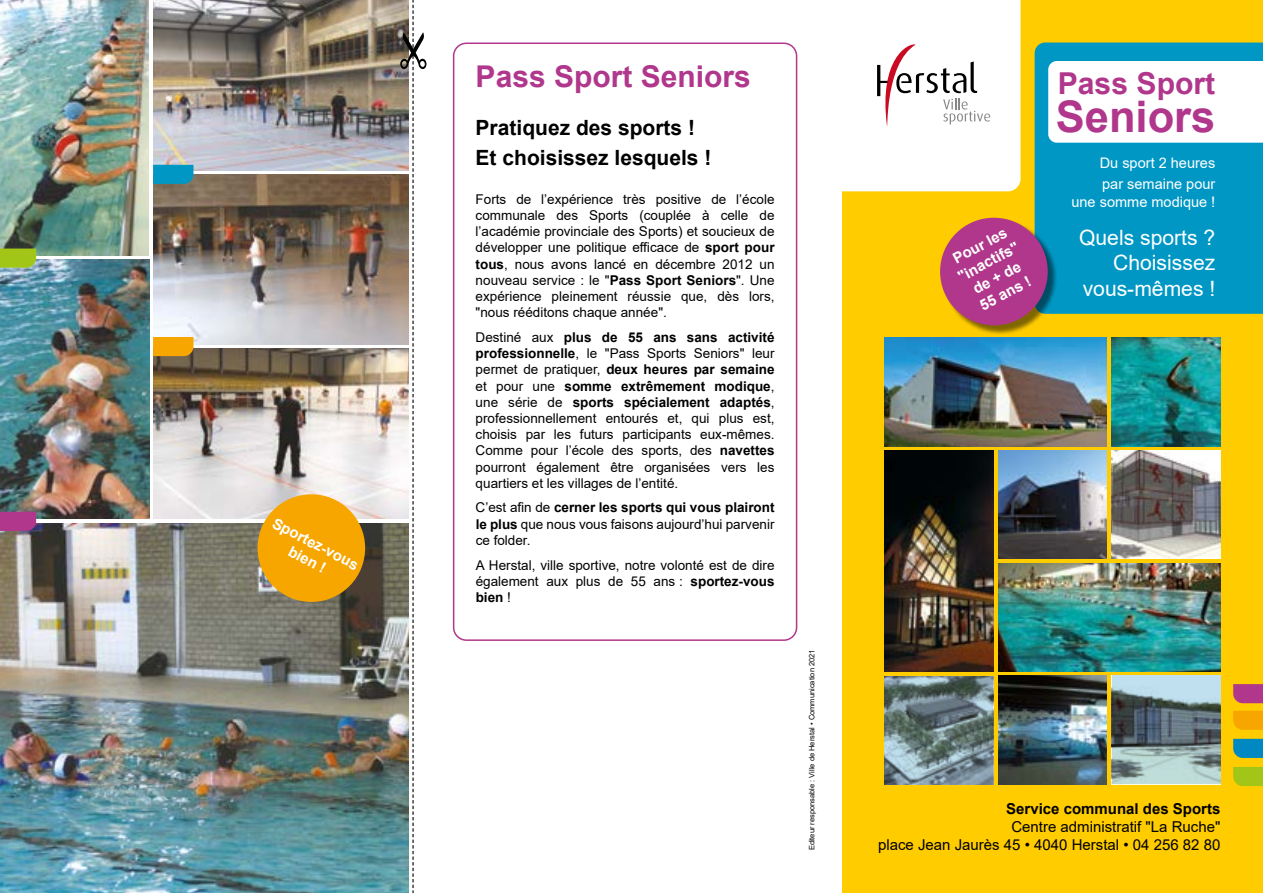
<style>
.page{position:relative;width:1263px;height:893px;background:#fff}
.page>*{position:absolute;margin:0;border:0;box-sizing:border-box;transform-origin:0 0}
.t1{font:700 43.5px "Arial";color:#b0378c}
.t2{font:700 30.15px "Arial";color:#b0378c}
.t3{font:700 30px "Arial";color:#b0378c}
.t4{font:21.15px/25.5px "Arial";color:#fff;text-align:right}
.t5{font:700 21px/29.4px "Arial";color:#000}
.t6{font:15px/18px "Arial";color:#000;text-align:right}
.t7{font:700 15px/18px "Arial";color:#fff;text-align:center}
.t8{font:700 15px "Arial";color:#000}
.t9{font:14.55px/21px "Arial";color:#fff}
.t10{font:13.5px/16.2px "Arial";color:#000;text-align:justify}
.t11{font:7.5px "Arial";color:#000}
.s1{font-weight:700}
</style>
<div class="page">
<div style="left:842px;top:0;width:421px;height:893px;background:#fc0"></div>
<div style="left:453px;top:43px;width:344px;height:598px;border:2px solid #b0378c;border-radius:13px"></div>
<div style="left:842px;top:0;width:178px;height:191px;background:#fff"></div>
<img style="left:0;top:0;width:149px;height:255px">
<img style="left:0;top:523px;width:400px;height:370px">
<img style="left:0;top:259px;width:149px;height:260px">
<img style="left:153px;top:174px;width:247px;height:170px">
<img style="left:153px;top:349px;width:247px;height:170px">
<img style="left:153px;top:0;width:247px;height:170px">
<div style="left:1035px;top:43px;width:228px;height:271px;background:#0097c5"></div>
<img style="left:884px;top:337px;width:223px;height:109px">
<img style="left:1112px;top:337px;width:108px;height:109px">
<img style="left:998px;top:563px;width:222px;height:109px">
<img style="left:998px;top:676px;width:109px;height:108px">
<img style="left:884px;top:450px;width:109px;height:222px">
<img style="left:998px;top:450px;width:109px;height:109px">
<img style="left:1112px;top:450px;width:108px;height:109px">
<svg style="left:1233px;top:684px;width:30px;height:19px"></svg>
<svg style="left:1233px;top:711px;width:30px;height:19px"></svg>
<svg style="left:1233px;top:739px;width:30px;height:19px"></svg>
<svg style="left:1233px;top:767px;width:30px;height:19px"></svg>
<div style="left:1048px;top:61px;width:215px;height:82px;background:#fff"></div>
<div style="left:942px;top:221px;width:116px;height:114px;background:#000;opacity:.5"></div>
<div style="left:940px;top:218px;width:108px;height:107px;background:#b0378c;border-radius:50%"></div>
<svg style="left:1112px;top:676px;width:108px;height:108px;background:#82979c"></svg>
<svg style="left:0;top:512px;width:36px;height:19px"></svg>
<svg style="left:153px;top:337px;width:40px;height:19px"></svg>
<svg style="left:153px;top:165px;width:40px;height:19px"></svg>
<svg style="left:0;top:249px;width:36px;height:19px"></svg>
<svg style="left:250px;top:487px;width:122px;height:122px;background:#d3a038"></svg>
<svg style="left:884px;top:676px;width:109px;height:109px;background:#6f8287"></svg>
<img style="left:400px;top:0;width:27px;height:893px">
<p class="t7" style="left:278px;top:514px;width:97px;rotate:28deg">Sportez-vous bien !</p>
<h3 class="t3" style="left:476px;top:55px;width:277px">Pass Sport Seniors</h3>
<h3 class="t5" style="left:476px;top:113px;width:237px">Pratiquez des sports !<br>Et choisissez lesquels !</h3>
<p class="t10" style="left:476px;top:191px;width:300px">Forts de l’expérience très positive de l’école communale des Sports (couplée à celle de l’académie provinciale des Sports) et soucieux de développer une politique efficace de <span class="s1">sport pour tous</span>, nous avons lancé en décembre 2012 un nouveau service : le "<span class="s1">Pass Sport Seniors</span>". Une expérience pleinement réussie que, dès lors, "nous rééditons chaque année".</p>
<p class="t10" style="left:476px;top:329px;width:300px">Destiné aux <span class="s1">plus de 55 ans sans activité professionnelle</span>, le "Pass Sports Seniors" leur permet de pratiquer, <span class="s1">deux heures par semaine </span>et pour une <span class="s1">somme extrêmement modique</span>, une série de <span class="s1">sports spécialement adaptés</span>, professionnellement entourés et, qui plus est, choisis par les futurs participants eux-mêmes.<br>Comme pour l’école des sports, des <span class="s1">navettes </span>pourront également être organisées vers les quartiers et les villages de l’entité.</p>
<p class="t10" style="left:476px;top:499px;width:300px">C’est afin de <span class="s1">cerner les sports qui vous plairont le plus</span> que nous vous faisons aujourd’hui parvenir ce folder.</p>
<p class="t10" style="left:476px;top:557px;width:300px">A Herstal, ville sportive, notre volonté est de dire également aux plus de 55 ans : <span class="s1">sportez-vous bien</span> !</p>
<p class="t11" style="left:807px;top:850px;width:202px;rotate:-90deg">Editeur responsable : Ville de Herstal • Communication 2021</p>
<p class="t7" style="left:946px;top:253px;width:68px;rotate:-28deg">Pour les "inactifs" de + de<br>55 ans !</p>
<h2 class="t2" style="left:1058px;top:62px;width:159px">Pass Sport</h2>
<h1 class="t1" style="left:1056px;top:86px;width:161px">Seniors</h1>
<p class="t9" style="left:1100px;top:152px;width:117px">Du sport 2 heures par semaine pour</p>
<p class="t9" style="left:1071px;top:191px;width:145px">une somme modique !</p>
<h3 class="t4" style="left:1079px;top:225px;width:138px">Quels sports ?<br>Choisissez vous-mêmes !</h3>
<p class="t8" style="left:1006px;top:799px;width:216px">Service communal des Sports</p>
<p class="t6" style="left:878px;top:818px;width:344px">Centre administratif "La Ruche"<br>place Jean Jaurès 45 • 4040 Herstal • 04 256 82 80</p>
</div>
